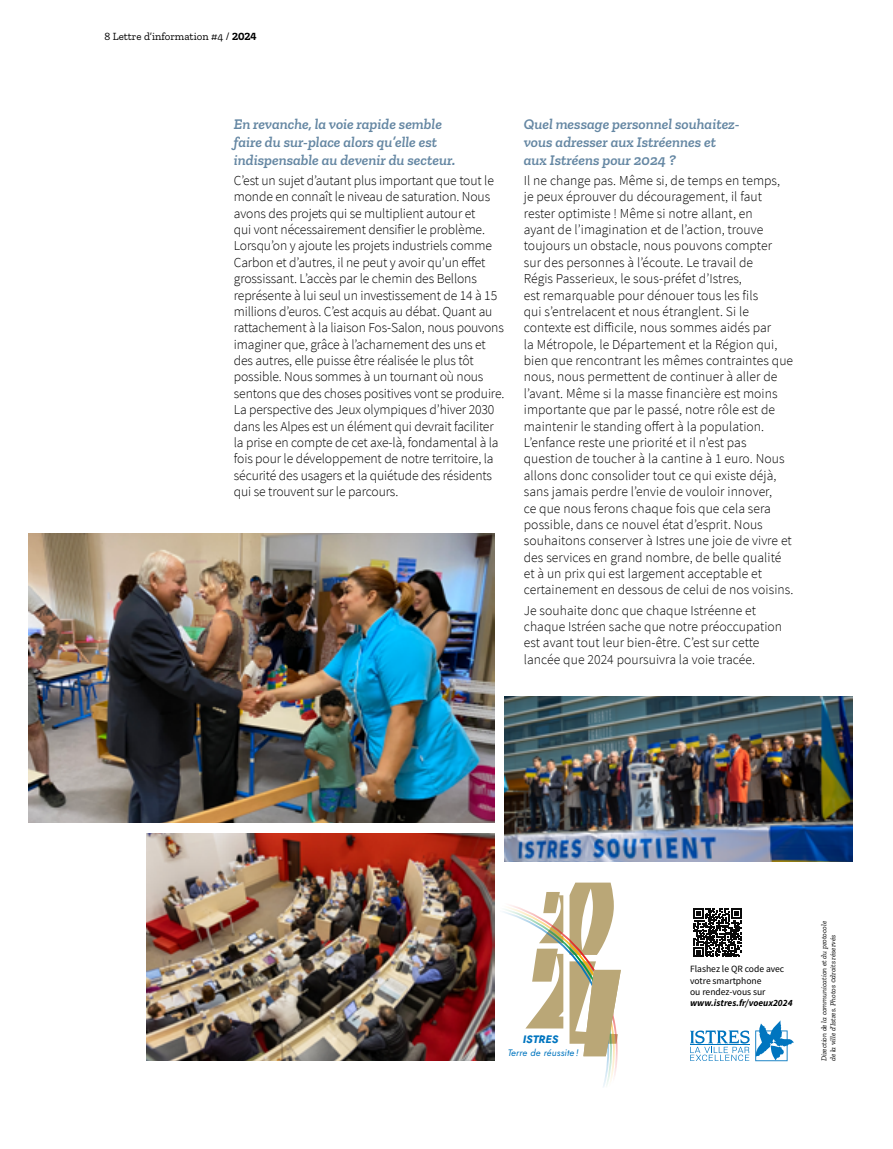
<style>
.page{position:relative;width:893px;height:1149px;background:#fff}
.page>*{position:absolute;margin:0;border:0;box-sizing:border-box;transform-origin:0 0}
.t1{font:italic 600 15px/18px "Zilla Slab";color:#6587a3}
.t2{font:300 13.65px/16.4px "Source Sans Pro";letter-spacing:-.005em;color:#000}
.t3{font:10.95px "Zilla Slab";color:#000}
.t4{font:italic 700 10.8px "Jost";color:#0075bf}
.t5{font:9.6px/11.4px "Source Sans Pro";color:#000}
.t6{font:italic 700 9.6px "Source Sans Pro";color:#000}
.t7{font:italic 9.45px "Jost";letter-spacing:.02em;color:#0075bf}
.t8{font:italic 7.5px/9px "Zilla Slab";color:#000}
.s1{font-weight:700}
</style>
<div class="page">
<svg style="left:693px;top:908px;width:49px;height:48px"></svg>
<img style="left:146px;top:833px;width:348px;height:226px">
<img style="left:29px;top:533px;width:465px;height:288px">
<img style="left:504px;top:696px;width:348px;height:165px">
<svg style="left:503px;top:882px;width:118px;height:205px"></svg>
<svg style="left:690px;top:1020px;width:104px;height:40px"></svg>
<p class="t3" style="left:104px;top:30px;width:154px">8 Lettre d’information #4 / <span class="s1">2024</span></p>
<p class="t1" style="left:234px;top:115px;width:223px">En revanche, la voie rapide semble faire du sur-place alors qu’elle est indispensable au devenir du secteur.</p>
<p class="t2" style="left:234px;top:172px;width:272px">C’est un sujet d’autant plus important que tout le monde en connaît le niveau de saturation. Nous avons des projets qui se multiplient autour et<br>qui vont nécessairement densifier le problème.<br>Lorsqu’on y ajoute les projets industriels comme Carbon et d’autres, il ne peut y avoir qu’un effet grossissant. L’accès par le chemin des Bellons représente à lui seul un investissement de 14 à 15 millions d’euros. C’est acquis au débat. Quant au rattachement à la liaison Fos-Salon, nous pouvons imaginer que, grâce à l’acharnement des uns et des autres, elle puisse être réalisée le plus tôt possible. Nous sommes à un tournant où nous sentons que des choses positives vont se produire.<br>La perspective des Jeux olympiques d’hiver 2030 dans les Alpes est un élément qui devrait faciliter la prise en compte de cet axe-là, fondamental à la fois pour le développement de notre territoire, la sécurité des usagers et la quiétude des résidents qui se trouvent sur le parcours.</p>
<p class="t1" style="left:524px;top:115px;width:217px">Quel message personnel souhaitez&shy;vous adresser aux Istréennes et aux Istréens pour 2024 ?</p>
<p class="t2" style="left:524px;top:172px;width:271px">Il ne change pas. Même si, de temps en temps,<br>je peux éprouver du découragement, il faut rester optimiste ! Même si notre allant, en<br>ayant de l’imagination et de l’action, trouve toujours un obstacle, nous pouvons compter<br>sur des personnes à l’écoute. Le travail de<br>Régis Passerieux, le sous-préfet d’Istres,<br>est remarquable pour dénouer tous les fils<br>qui s’entrelacent et nous étranglent. Si le contexte est difficile, nous sommes aidés par<br>la Métropole, le Département et la Région qui, bien que rencontrant les mêmes contraintes que nous, nous permettent de continuer à aller de l’avant. Même si la masse financière est moins importante que par le passé, notre rôle est de maintenir le standing offert à la population.<br>L’enfance reste une priorité et il n’est pas question de toucher à la cantine à 1 euro. Nous allons donc consolider tout ce qui existe déjà, sans jamais perdre l’envie de vouloir innover,<br>ce que nous ferons chaque fois que cela sera possible, dans ce nouvel état d’esprit. Nous souhaitons conserver à Istres une joie de vivre et des services en grand nombre, de belle qualité et à un prix qui est largement acceptable et certainement en dessous de celui de nos voisins.</p>
<p class="t2" style="left:524px;top:601px;width:260px">Je souhaite donc que chaque Istréenne et chaque Istréen sache que notre préoccupation est avant tout leur bien-être. C’est sur cette lancée que 2024 poursuivra la voie tracée.</p>
<p class="t4" style="left:523px;top:1031px;width:37px">ISTRES</p>
<p class="t7" style="left:508px;top:1046px;width:72px">Terre de réussite !</p>
<p class="t5" style="left:690px;top:962px;width:96px">Flashez le QR code avec votre smartphone<br>ou rendez-vous sur</p>
<p class="t6" style="left:690px;top:996px;width:104px">www.istres.fr/voeux2024</p>
<p class="t8" style="left:819px;top:1060px;width:141px;rotate:-90deg">Direction de la communication et du protocole de la ville d’Istres. Photos ©droits réservés</p>
</div>
